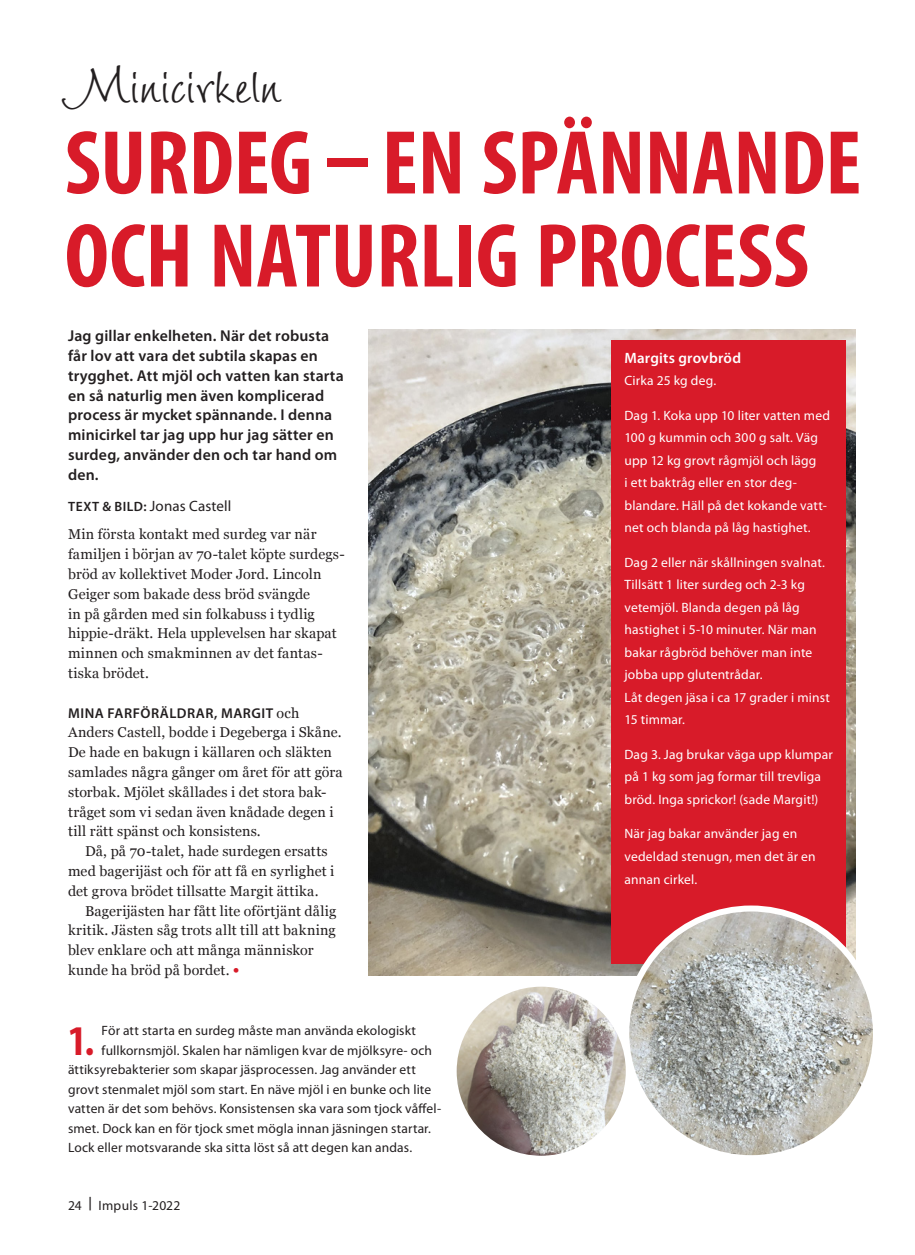
<style>
.page{position:relative;width:915px;height:1255px;background:#fff}
.page>*{position:absolute;margin:0;border:0;box-sizing:border-box;transform-origin:0 0}
.Rubrik_fet_vänster{font:700 condensed 91.5px/93px "Myriad Pro";color:#d81b29}
.Rubrik_över_vänster{font:48px "Wiesbaden Swing Com";color:#231f20}
.Notis_fakta_sifferan{font:700 condensed 42.45px "Myriad Pro";color:#d81b29}
.Ingress_liten{font:600 15.75px/19.8px "Myriad Pro";letter-spacing:.01em;color:#231f20}
.Byline{font:15px "Myriad Pro";letter-spacing:.01em;color:#231f20}
.Notis_rubrik{font:600 15px "Myriad Pro";letter-spacing:.015em;color:#fff}
.Bröd_ej_indrag{font:14.25px/19.8px "Georgia";letter-spacing:.01em;color:#231f20}
.Bröd_indrag{font:14.25px/19.8px "Georgia";letter-spacing:.015em;color:#231f20}
.Bröd_ej_indrag_Fetad{font:14.25px/19.8px "Georgia";letter-spacing:.01em;color:#231f20}
.Notis_Fakta_vit{font:13.5px/22.5px "Myriad Pro";letter-spacing:.015em;color:#fff}
.Notis_fakta_sifferan-2{font:13.5px "Myriad Pro";letter-spacing:.01em;color:#231f20}
.s1{font-weight:600;font-size:13.5px}
.s2{font-family:"Myriad Pro";font-weight:600}
.s3{font-family:"Myriad Pro";font-weight:700;font-size:18px;color:#d81b29}
</style>
<div class="page">
<img style="left:368px;top:330px;width:487px;height:645px">
<div style="left:611px;top:341px;width:234px;height:622px;background:#d81b29"></div>
<img style="left:457px;top:987px;width:167px;height:167px">
<div style="left:450px;top:980px;width:181px;height:181px;border:6px solid #fff;border-radius:50%"></div>
<img style="left:626px;top:908px;width:249px;height:250px;border-radius:125px">
<div style="left:623px;top:905px;width:255px;height:256px;border:6px solid #fff;border-radius:50%"></div>
<p class="Rubrik_över_vänster" style="left:64px;top:57px;width:218px">Minicirkeln</p>
<p class="Rubrik_fet_vänster" style="left:65px;top:114px;width:798px">SURDEG – EN SPÄNNANDE<br>OCH NATURLIG PROCESS</p>
<p class="Ingress_liten" style="left:68px;top:326px;width:277px">Jag gillar enkelheten. När det robusta får lov att vara det subtila skapas en trygghet. Att mjöl och vatten kan starta en så naturlig men även komplicerad process är mycket spännande. I denna minicirkel tar jag upp hur jag sätter en surdeg, använder den och tar hand om den.</p>
<p class="Byline" style="left:68px;top:497px;width:165px"><span class="s1">TEXT &amp; BILD:</span> Jonas Castell</p>
<p class="Bröd_ej_indrag" style="left:68px;top:524px;width:278px">Min första kontakt med surdeg var när familjen i början av 70-talet köpte surdegs&shy;bröd av kollektivet Moder Jord. Lincoln Geiger som bakade dess bröd svängde<br>in på gården med sin folkabuss i tydlig hippie-dräkt. Hela upplevelsen har skapat minnen och smakminnen av det fantas&shy;tiska brödet.</p>
<p class="Bröd_ej_indrag_Fetad" style="left:68px;top:702px;width:276px"><span class="s2">MINA FARFÖRÄLDRAR, MARGIT</span> och Anders Castell, bodde i Degeberga i Skåne.<br>De hade en bakugn i källaren och släkten samlades några gånger om året för att göra storbak. Mjölet skållades i det stora bak&shy;tråget som vi sedan även knådade degen i till rätt spänst och konsistens.</p>
<p class="Bröd_indrag" style="left:68px;top:840px;width:268px;text-indent:17px">Då, på 70-talet, hade surdegen ersatts med bagerijäst och för att få en syrlighet i det grova brödet tillsatte Margit ättika.</p>
<p class="Bröd_indrag" style="left:68px;top:900px;width:270px;text-indent:17px">Bagerijästen har fått lite oförtjänt dålig kritik. Jästen såg trots allt till att bakning blev enklare och att många människor kunde ha bröd på bordet. <span class="s3">•</span></p>
<p class="Notis_fakta_sifferan" style="left:68px;top:1014px;width:28px">1.</p>
<p class="Notis_fakta_sifferan-2" style="left:101px;top:1023px;width:316px">För att starta en surdeg måste man använda ekologiskt</p>
<p class="Notis_fakta_sifferan-2" style="left:101px;top:1042px;width:332px">fullkornsmjöl. Skalen har nämligen kvar de mjölksyre- och</p>
<p class="Notis_fakta_sifferan-2" style="left:68px;top:1062px;width:349px">ättiksyrebakterier som skapar jäsprocessen. Jag använder ett</p>
<p class="Notis_fakta_sifferan-2" style="left:68px;top:1081px;width:364px">grovt stenmalet mjöl som start. En näve mjöl i en bunke och lite</p>
<p class="Notis_fakta_sifferan-2" style="left:68px;top:1101px;width:373px">vatten är det som behövs. Konsistensen ska vara som tjock våffel-</p>
<p class="Notis_fakta_sifferan-2" style="left:68px;top:1120px;width:364px">smet. Dock kan en för tjock smet mögla innan jäsningen startar.</p>
<p class="Notis_fakta_sifferan-2" style="left:68px;top:1140px;width:345px">Lock eller motsvarande ska sitta löst så att degen kan andas.</p>
<p class="Notis_fakta_sifferan-2" style="left:68px;top:1198px;width:114px">24 <sup>|</sup> Impuls 1-2022</p>
<p class="Notis_rubrik" style="left:624px;top:349px;width:118px">Margits grovbröd</p>
<p class="Notis_Fakta_vit" style="left:624px;top:370px;width:93px">Cirka 25 kg deg.</p>
<p class="Notis_Fakta_vit" style="left:624px;top:404px;width:207px">Dag 1. Koka upp 10 liter vatten med<br>100 g kummin och 300 g salt. Väg upp 12 kg grovt rågmjöl och lägg<br>i ett baktråg eller en stor deg&shy;blandare. Häll på det kokande vatt&shy;net och blanda på låg hastighet.</p>
<p class="Notis_Fakta_vit" style="left:624px;top:551px;width:207px">Dag 2 eller när skållningen svalnat.<br>Tillsätt 1 liter surdeg och 2-3 kg vetemjöl. Blanda degen på låg hastighet i 5-10 minuter. När man bakar rågbröd behöver man inte jobba upp glutentrådar.<br>Låt degen jäsa i ca 17 grader i minst<br>15 timmar.</p>
<p class="Notis_Fakta_vit" style="left:624px;top:743px;width:210px">Dag 3. Jag brukar väga upp klumpar på 1 kg som jag formar till trevliga bröd. Inga sprickor! (sade Margit!)</p>
<p class="Notis_Fakta_vit" style="left:624px;top:823px;width:193px">När jag bakar använder jag en vedeldad stenugn, men det är en annan cirkel.</p>
</div>
